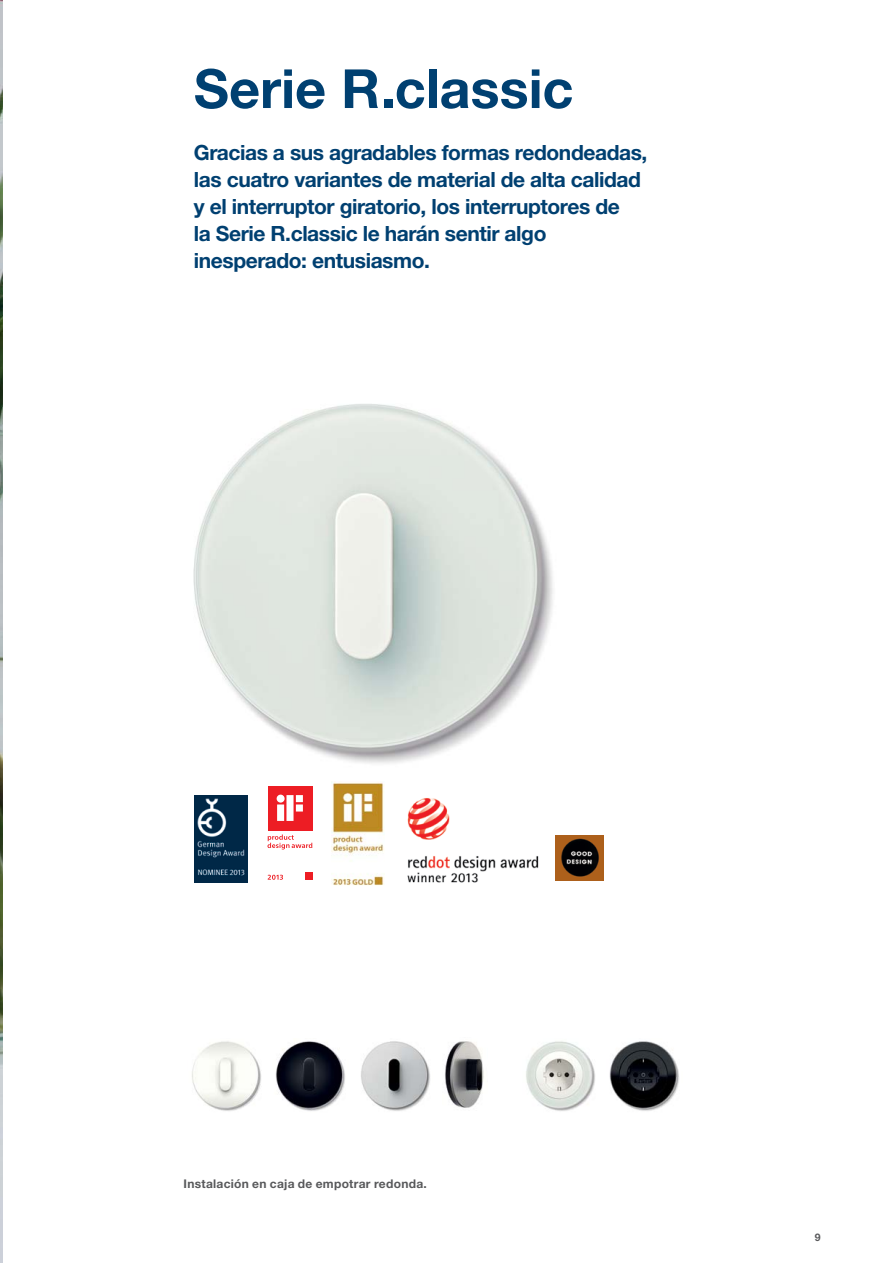
<style>
.page{position:relative;width:893px;height:1263px;background:#fff}
.page>*{position:absolute;margin:0;border:0;box-sizing:border-box;transform-origin:0 0}
.t1{font:700 54px "Helvetica Neue LTW1 G";color:#004071}
.t2{font:700 21px/27px "Helvetica Neue LTW1 G";letter-spacing:-.02em;color:#004071}
.t3{font:700 12px "Helvetica Neue LTW1 G";letter-spacing:.025em;color:#58595b}
.t4{font:700 10.5px "Helvetica Neue LTW1 G";color:#58595b}
</style>
<div class="page">
<img style="left:0;top:0;width:2px;height:1263px">
<img style="left:332px;top:781px;width:53px;height:105px">
<img style="left:194px;top:795px;width:53px;height:87px">
<div style="left:268px;top:786px;width:44px;height:44px;background:#ed1d24"></div>
<svg style="left:277px;top:795px;width:26px;height:26px"></svg>
<div style="left:305px;top:873px;width:7px;height:7px;background:#ed1d24"></div>
<svg style="left:267px;top:834px;width:45px;height:15px"></svg>
<svg style="left:268px;top:875px;width:15px;height:5px"></svg>
<img style="left:407px;top:798px;width:132px;height:85px">
<img style="left:556px;top:836px;width:48px;height:45px">
<img style="left:192px;top:1041px;width:69px;height:70px">
<img style="left:526px;top:1041px;width:69px;height:70px">
<img style="left:609px;top:1041px;width:70px;height:70px">
<img style="left:275px;top:1041px;width:70px;height:70px">
<img style="left:361px;top:1041px;width:69px;height:70px">
<img style="left:445px;top:1041px;width:39px;height:67px">
<img style="left:193px;top:404px;width:360px;height:360px">
<h1 class="t1" style="left:194px;top:55px;width:381px">Serie R.classic</h1>
<p class="t2" style="left:194px;top:138px;width:455px">Gracias a sus agradables formas redondeadas, las cuatro variantes de material de alta calidad y el interruptor giratorio, los interruptores de<br>la Serie R.classic le harán sentir algo inesperado: entusiasmo.</p>
<p class="t3" style="left:184px;top:1176px;width:245px">Instalación en caja de empotrar redonda.</p>
<p class="t4" style="left:815px;top:1231px;width:7px">9</p>
</div>
